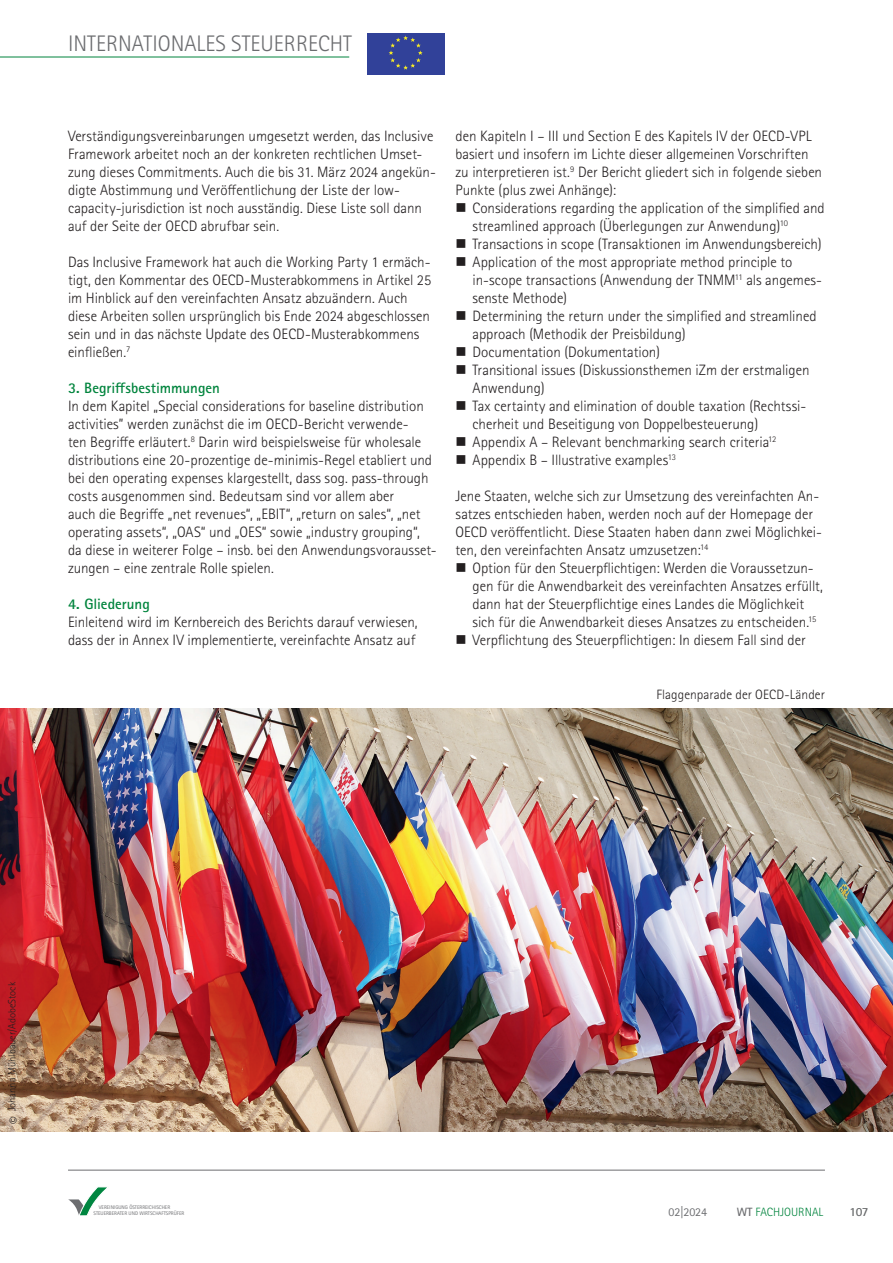
<style>
.page{position:relative;width:893px;height:1263px;background:#fff}
.page>*{position:absolute;margin:0;border:0;box-sizing:border-box;transform-origin:0 0}
.t1{font:300 22.5px "Rotis Sans Serif Std";color:#6c6d70}
.Lauftext{font:300 15px/18px "Rotis Sans Serif Std";color:#231f20}
.H3_-_Zwischentitel{font:700 15px "Rotis Sans Serif Std";color:#00843d}
.Lauftext-2{font:300 13.5px "Rotis Sans Serif Std";letter-spacing:.005em;color:#231f20}
.t2{font:700 12.45px "Rotis Sans Serif Std";color:#666869}
.t3{font:300 12px "Rotis Sans Serif Std";color:#00843d}
.t4{font:12px "Rotis Sans Serif Std";letter-spacing:-.01em;color:#6c6d70}
.Fotocredit{font:300 10.5px "Rotis Sans Serif Std";color:#231f20}
.t5{font:5.25px/6.3px "Rotis Sans Serif Std";color:#6c6d70}
.s1{font-size:15px}
.s2{font-weight:700;color:#6c6d70}
</style>
<div class="page">
<hr style="left:68px;top:1170px;width:757px;height:1px;background:#6c6d70">
<svg style="left:68px;top:1187px;width:39px;height:29px"></svg>
<hr style="left:0;top:57px;width:349px;height:1px;background:#00843d">
<div style="left:367px;top:33px;width:77px;height:42px;background:#314199"></div>
<svg style="left:389px;top:36px;width:34px;height:34px"></svg>
<img style="left:0;top:709px;width:893px;height:422px">
<h1 class="t1" style="left:68px;top:30px;width:285px">INTERNATIONALES STEUERRECHT</h1>
<p class="Lauftext" style="left:68px;top:127px;width:369px">Verständigungsvereinbarungen umgesetzt werden, das Inclusive Framework arbeitet noch an der konkreten rechtlichen Umset&shy;zung dieses Commitments. Auch die bis 31. März 2024 angekün&shy;digte Abstimmung und Veröffentlichung der Liste der low&shy;capacity-jurisdiction ist noch ausständig. Diese Liste soll dann auf der Seite der OECD abrufbar sein.</p>
<p class="Lauftext" style="left:68px;top:253px;width:365px">Das Inclusive Framework hat auch die Working Party 1 ermäch&shy;tigt, den Kommentar des OECD-Musterabkommens in Artikel 25 im Hinblick auf den vereinfachten Ansatz abzuändern. Auch diese Arbeiten sollen ursprünglich bis Ende 2024 abgeschlossen sein und in das nächste Update des OECD-Musterabkommens einfließen.<sup>7</sup></p>
<p class="H3_-_Zwischentitel" style="left:68px;top:378px;width:153px">3. Begriffsbestimmungen</p>
<p class="Lauftext" style="left:68px;top:397px;width:370px">In dem Kapitel „Special considerations for baseline distribution activities” werden zunächst die im OECD-Bericht verwende-<br>ten Begriffe erläutert.<sup>8</sup> Darin wird beispielsweise für wholesale distributions eine 20-prozentige de-minimis-Regel etabliert und bei den operating expenses klargestellt, dass sog. pass-through costs ausgenommen sind. Bedeutsam sind vor allem aber<br>auch die Begriffe „net revenues“, „EBIT“, „return on sales“, „net operating assets“, „OAS“ und „OES“ sowie „industry grouping“, da diese in weiterer Folge – insb. bei den Anwendungsvorausset&shy;zungen – eine zentrale Rolle spielen.</p>
<p class="H3_-_Zwischentitel" style="left:68px;top:594px;width:83px">4. Gliederung</p>
<p class="Lauftext" style="left:68px;top:613px;width:351px">Einleitend wird im Kernbereich des Berichts darauf verwiesen, dass der in Annex IV implementierte, vereinfachte Ansatz auf</p>
<p class="Lauftext" style="left:455px;top:127px;width:368px">den Kapiteln I – III und Section E des Kapitels IV der OECD-VPL basiert und insofern im Lichte dieser allgemeinen Vorschriften zu interpretieren ist.<sup>9</sup> Der Bericht gliedert sich in folgende sieben Punkte (plus zwei Anhänge):</p>
<p class="Lauftext" style="left:472px;top:199px;width:354px">Considerations regarding the application of the simplified and streamlined approach (Überlegungen zur Anwendung)<sup>10</sup></p>
<p class="Lauftext" style="left:472px;top:235px;width:351px">Transactions in scope (Transaktionen im Anwendungsbereich)</p>
<p class="Lauftext" style="left:472px;top:253px;width:351px">Application of the most appropriate method principle to in-scope transactions (Anwendung der TNMM<sup>11</sup> als angemes&shy;senste Methode)</p>
<p class="Lauftext" style="left:472px;top:307px;width:346px">Determining the return under the simplified and streamlined approach (Methodik der Preisbildung)</p>
<p class="Lauftext" style="left:472px;top:343px;width:189px">Documentation (Dokumentation)</p>
<p class="Lauftext" style="left:472px;top:361px;width:338px">Transitional issues (Diskussionsthemen iZm der erstmaligen<br>Anwendung)</p>
<p class="Lauftext" style="left:472px;top:397px;width:335px">Tax certainty and elimination of double taxation (Rechtssi&shy;cherheit und Beseitigung von Doppelbesteuerung)</p>
<p class="Lauftext" style="left:472px;top:433px;width:305px">Appendix A – Relevant benchmarking search criteria<sup>12</sup></p>
<p class="Lauftext" style="left:472px;top:451px;width:205px">Appendix B – Illustrative examples<sup>13</sup></p>
<p class="Lauftext" style="left:455px;top:487px;width:368px">Jene Staaten, welche sich zur Umsetzung des vereinfachten An&shy;satzes entschieden haben, werden noch auf der Homepage der OECD veröffentlicht. Diese Staaten haben dann zwei Möglichkei&shy;ten, den vereinfachten Ansatz umzusetzen:<sup>14</sup></p>
<p class="Lauftext" style="left:472px;top:559px;width:352px">Option für den Steuerpflichtigen: Werden die Voraussetzun&shy;gen für die Anwendbarkeit des vereinfachten Ansatzes erfüllt, dann hat der Steuerpflichtige eines Landes die Möglichkeit sich für die Anwendbarkeit dieses Ansatzes zu entscheiden.<sup>15</sup></p>
<p class="Lauftext" style="left:472px;top:631px;width:335px">Verpflichtung des Steuerpflichtigen: In diesem Fall sind der</p>
<p class="Lauftext-2" style="left:656px;top:686px;width:170px">Flaggenparade der OECD-Länder</p>
<p class="Fotocredit" style="left:6px;top:1124px;width:144px;rotate:-90deg"><span class="s1">©</span> Johanna Mühlbauer/AdobeStock</p>
<p class="t5" style="left:93px;top:1204px;width:92px;text-indent:5px">VEREINIGUNG ÖSTERREICHISCHER<br>STEUERBERATER UND WIRTSCHAFTSPRÜFER</p>
<p class="t4" style="left:669px;top:1204px;width:40px">02|2024</p>
<p class="t3" style="left:737px;top:1205px;width:88px"><span class="s2">WT</span> FACHJOURNAL</p>
<p class="t2" style="left:849px;top:1204px;width:20px">107</p>
</div>
